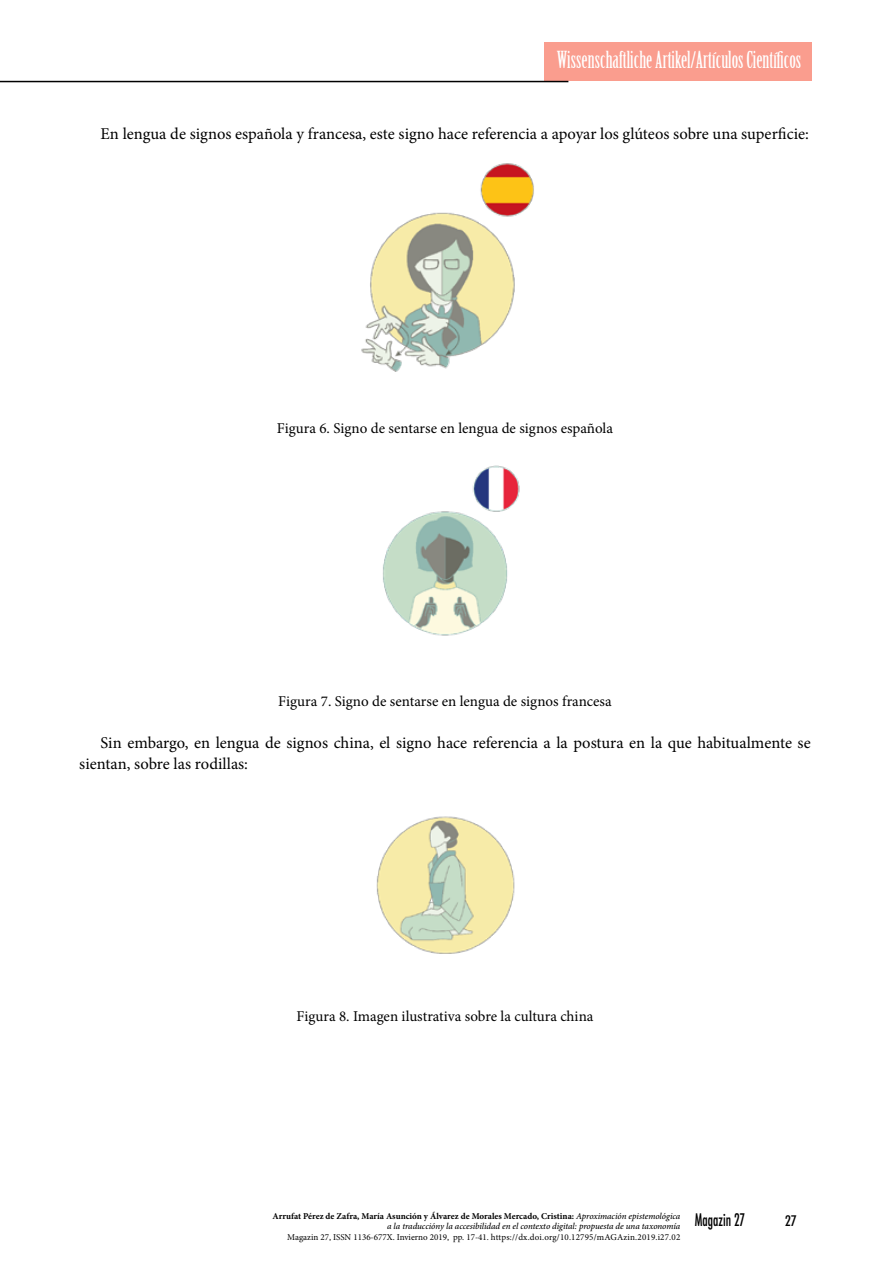
<style>
.page{position:relative;width:893px;height:1263px;background:#fff}
.page>*{position:absolute;margin:0;border:0;box-sizing:border-box;transform-origin:0 0}
.t1{font:22.5px "Che Guevara Text Serif";color:#fff}
.t2{font:500 condensed 16.8px "Futura";color:#000;scale:.8 1}
.t3{font:16.5px/21px "Minion Pro";color:#000}
.t4{font:15px "Minion Pro";color:#000}
.t5{font:500 condensed 15px "Futura BT";color:#000}
.t6{font:italic 500 9px/10.8px "Minion Pro";letter-spacing:-.01em;color:#000;text-align:right}
.t7{font:9px "Minion Pro";letter-spacing:.01em;color:#000}
.s1{font-weight:700;font-style:normal}
</style>
<div class="page">
<div style="left:544px;top:43px;width:268px;height:38px;background:#fa9d8e"></div>
<hr style="left:0;top:81px;width:568px;height:1px;background:#000">
<img style="left:361px;top:163px;width:173px;height:209px">
<img style="left:383px;top:465px;width:137px;height:171px">
<img style="left:376px;top:816px;width:139px;height:138px">
<h1 class="t1" style="left:559px;top:47px;width:242px">Wissenschaftiche Artikel/Artículos Científicos</h1>
<h1 class="t1" style="left:627px;top:47px;width:5px">l</h1>
<h3 class="t3" style="left:101px;top:124px;width:710px">En lengua de signos española y francesa, este signo hace referencia a apoyar los glúteos sobre una superficie:</h3>
<h3 class="t4" style="left:277px;top:419px;width:338px">Figura 6. Signo de sentarse en lengua de signos española</h3>
<h3 class="t4" style="left:278px;top:692px;width:335px">Figura 7. Signo de sentarse en lengua de signos francesa</h3>
<h3 class="t3" style="left:79px;top:733px;width:733px;text-indent:21px">Sin embargo, en lengua de signos china, el signo hace referencia a la postura en la que habitualmente se sientan, sobre las rodillas:</h3>
<h3 class="t4" style="left:297px;top:1007px;width:298px">Figura 8. Imagen ilustrativa sobre la cultura china</h3>
<p class="t6" style="left:271px;top:1210px;width:409px"><span class="s1">Arrufat Pérez de Zafra, María Asunción y Álvarez de Morales Mercado, Cristina:</span> Aproximación epistemológica a la traducción y la accesibilidad en el contexto digital: propuesta de una taxonomía</p>
<p class="t7" style="left:288px;top:1231px;width:392px">Magazin 27, ISSN 1136-677X. Invierno 2019, pp. X-X. https://dx.doi.org/10.12795/mAGAzin.2019.i27.XX</p>
<p class="t6" style="left:272px;top:1210px;width:409px"><span class="s1">Arrufat Pérez de Zafra, María Asunción y Álvarez de Morales Mercado, Cristina:</span> Aproximación epistemológica a la tradu cióny la accesibilidad en el contexto digital: propuesta de una taxonomía</p>
<p class="t7" style="left:466px;top:1231px;width:215px">17-41. https://dx.doi.org/10.12795/mAGAzin.2019.i27.02</p>
<h2 class="t2" style="left:693px;top:1209px;width:64px">Magazin 27</h2>
<h3 class="t5" style="left:784px;top:1212px;width:13px">11</h3>
<h3 class="t5" style="left:785px;top:1212px;width:13px">27</h3>
</div>
